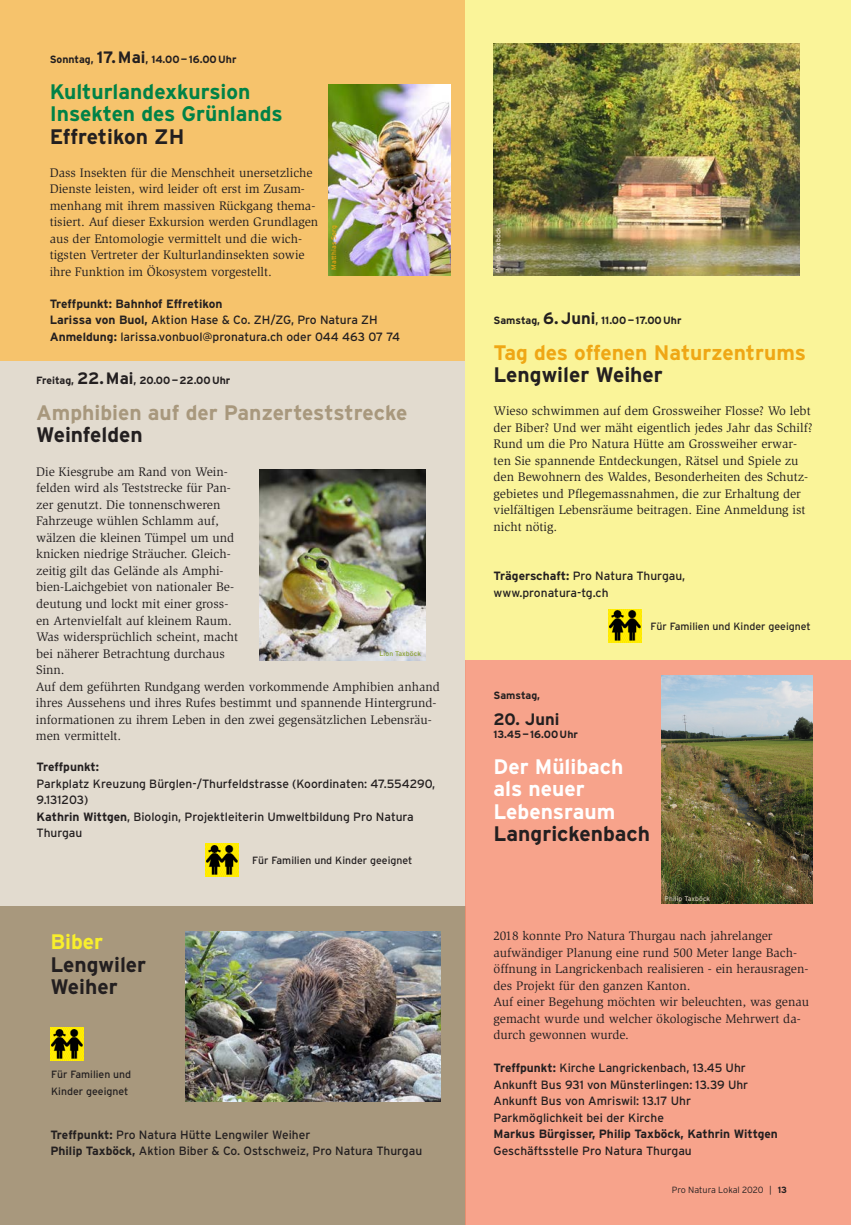
<style>
.page{position:relative;width:851px;height:1225px;background:#fff}
.page>*{position:absolute;margin:0;border:0;box-sizing:border-box;transform-origin:0 0}
._01_Haupttitel{font:700 21px/22.5px "Interstate";color:#231f20}
._01_Haupttitel-2{font:700 21px "Interstate";color:#008247}
._01_Haupttitel-3{font:700 21px "Interstate";color:#a8987d}
._01_Haupttitel-4{font:700 21px "Interstate";color:#fff}
._01_Haupttitel-5{font:700 21px "Interstate";color:#efa715}
._01_Haupttitel-6{font:700 21px "Interstate";color:#f8ef2c}
._02_Lead{font:700 16.5px "Interstate";color:#231f20}
._03_Grundtext{font:12.75px/16.5px "Slimbach Std";color:#231f20}
._02_Lead-2{font:12.75px/16.5px "Slimbach Std";color:#231f20}
._03_Grundtext-2{font:12px "Interstate";color:#231f20}
._02_Lead-3{font:12px/16.5px "Interstate";color:#231f20}
._03_Grundtext-3{font:700 12px "Interstate";color:#231f20}
._02_Lead-4{font:700 12px "Interstate";letter-spacing:-.005em;color:#231f20}
._02_Lead-5{font:700 10.5px "Interstate";color:#231f20}
._02_Lead-6{font:10.5px "Interstate";color:#231f20}
.t1{font:300 9px "Interstate";letter-spacing:-.01em;color:#231f20}
._06_Bildreferenz{font:6.75px "Interstate";letter-spacing:.01em;color:#d2c8b6}
._06_Bildreferenz-2{font:6.75px "Interstate";letter-spacing:.01em;color:#f4e8d4}
._06_Bildreferenz-3{font:6.75px "Interstate";letter-spacing:.01em;color:#efa715}
._06_Bildreferenz-4{font:6.75px "Interstate";letter-spacing:.01em;color:#8aa334}
.s1{font-size:16.5px}
.s2{font-weight:700}
</style>
<div class="page">
<div style="left:0;top:360px;width:465px;height:546px;background:#e2dbcf"></div>
<div style="left:0;top:906px;width:465px;height:319px;background:#a8987d"></div>
<div style="left:465px;top:659px;width:385px;height:566px;background:#f7a38b"></div>
<div style="left:0;top:0;width:465px;height:360px;background:#f6c36c"></div>
<div style="left:465px;top:0;width:385px;height:659px;background:#faf499"></div>
<img style="left:186px;top:931px;width:254px;height:170px">
<img style="left:50px;top:1027px;width:33px;height:33px">
<img style="left:493px;top:43px;width:306px;height:232px">
<img style="left:608px;top:609px;width:33px;height:33px">
<img style="left:260px;top:469px;width:166px;height:191px">
<img style="left:206px;top:843px;width:33px;height:33px">
<img style="left:661px;top:676px;width:151px;height:227px">
<img style="left:328px;top:84px;width:122px;height:191px">
<p class="_02_Lead-5" style="left:50px;top:53px;width:188px">Sonntag, <span class="s1">17.Mai</span>, 14.00—16.00Uhr</p>
<p class="_01_Haupttitel-2" style="left:50px;top:79px;width:202px">Kulturlandexkursion</p>
<p class="_01_Haupttitel-2" style="left:50px;top:101px;width:234px">Insekten des Grünlands</p>
<p class="_01_Haupttitel" style="left:50px;top:125px;width:136px">Effretikon ZH</p>
<p class="_03_Grundtext" style="left:50px;top:164px;width:270px">Dass Insekten für die Menschheit unersetzliche Dienste leisten, wird leider oft erst im Zusam&shy;menhang mit ihrem massiven Rückgang thema&shy;tisiert. Auf dieser Exkursion werden Grundlagen aus der Entomologie vermittelt und die wich&shy;tigsten Vertreter der Kulturlandinsekten sowie ihre Funktion im Ökosystem vorgestellt.</p>
<p class="_06_Bildreferenz-3" style="left:329px;top:270px;width:46px;rotate:-90deg">Matthias Sorg</p>
<p class="_03_Grundtext-3" style="left:50px;top:296px;width:174px">Treffpunkt: Bahnhof Effretikon</p>
<p class="_03_Grundtext-2" style="left:50px;top:313px;width:329px"><span class="s2">Larissa von Buol,</span> Aktion Hase &amp; Co. ZH/ZG, Pro Natura ZH</p>
<p class="_03_Grundtext-2" style="left:50px;top:329px;width:352px"><span class="s2">Anmeldung:</span> larissa.vonbuol@pronatura.ch oder 044 463 07 74</p>
<p class="_02_Lead-5" style="left:36px;top:374px;width:196px">Freitag, <span class="s1">22.Mai</span>, 20.00—22.00Uhr</p>
<p class="_01_Haupttitel-3" style="left:36px;top:400px;width:373px">Amphibien auf der Panzerteststrecke</p>
<p class="_01_Haupttitel" style="left:36px;top:423px;width:108px">Weinfelden</p>
<p class="_02_Lead-2" style="left:36px;top:463px;width:203px">Die Kiesgrube am Rand von Wein&shy;felden wird als Teststrecke für Pan&shy;zer genutzt. Die tonnenschweren<br>Fahrzeuge wühlen Schlamm auf, wälzen die kleinen Tümpel um und knicken niedrige Sträucher. Gleich&shy;zeitig gilt das Gelände als Amphi&shy;bien-Laichgebiet von nationaler Be&shy;deutung und lockt mit einer gross&shy;en Artenvielfalt auf kleinem Raum.<br>Was widersprüchlich scheint, macht bei näherer Betrachtung durchaus<br>Sinn.</p>
<p class="_06_Bildreferenz-4" style="left:379px;top:649px;width:43px">Lion Taxböck</p>
<p class="_02_Lead-2" style="left:36px;top:678px;width:405px">Auf dem geführten Rundgang werden vorkommende Amphibien anhand ihres Aussehens und ihres Rufes bestimmt und spannende Hintergrund&shy;informationen zu ihrem Leben in den zwei gegensätzlichen Lebensräu&shy;men vermittelt.</p>
<p class="_02_Lead-4" style="left:37px;top:760px;width:64px">Treffpunkt:</p>
<p class="_02_Lead-3" style="left:37px;top:775px;width:400px">Parkplatz Kreuzung Bürglen-/Thurfeldstrasse (Koordinaten: 47.554290,<br>9.131203)</p>
<p class="_02_Lead-3" style="left:37px;top:808px;width:378px"><span class="s2">Kathrin Wittgen</span>, Biologin, Projektleiterin Umweltbildung Pro Natura<br>Thurgau</p>
<p class="_01_Haupttitel-6" style="left:50px;top:929px;width:54px">Biber</p>
<p class="_01_Haupttitel" style="left:50px;top:953px;width:97px">Lengwiler<br>Weiher</p>
<p class="_02_Lead-6" style="left:51px;top:1068px;width:82px">Für Familien und</p>
<p class="_02_Lead-6" style="left:51px;top:1084px;width:79px">Kinder geeignet</p>
<p class="_06_Bildreferenz" style="left:187px;top:1098px;width:47px;rotate:-90deg">Philip Taxböck</p>
<p class="_02_Lead-6" style="left:252px;top:853px;width:162px">Für Familien und Kinder geeignet</p>
<p class="_03_Grundtext-2" style="left:50px;top:1127px;width:261px"><span class="s2">Treffpunkt:</span> Pro Natura Hütte Lengwiler Weiher</p>
<p class="_03_Grundtext-2" style="left:50px;top:1143px;width:373px"><span class="s2">Philip Taxböck,</span> Aktion Biber &amp; Co. Ostschweiz, Pro Natura Thurgau</p>
<p class="_06_Bildreferenz-2" style="left:494px;top:273px;width:47px;rotate:-90deg">Philip Taxböck</p>
<p class="_02_Lead-5" style="left:493px;top:314px;width:189px">Samstag, <span class="s1">6.Juni</span>, 11.00—17.00Uhr</p>
<p class="_01_Haupttitel-5" style="left:493px;top:340px;width:314px">Tag des offenen Naturzentrums</p>
<p class="_01_Haupttitel" style="left:493px;top:363px;width:171px">Lengwiler Weiher</p>
<p class="_03_Grundtext" style="left:493px;top:403px;width:320px">Wieso schwimmen auf dem Grossweiher Flosse? Wo lebt der Biber? Und wer mäht eigentlich jedes Jahr das Schilf?<br>Rund um die Pro Natura Hütte am Grossweiher erwar&shy;ten Sie spannende Entdeckungen, Rätsel und Spiele zu den Bewohnern des Waldes, Besonderheiten des Schutz&shy;gebietes und Pflegemassnahmen, die zur Erhaltung der vielfältigen Lebensräume beitragen. Eine Anmeldung ist nicht nötig.</p>
<p class="_03_Grundtext-2" style="left:493px;top:569px;width:193px"><span class="s2">Trägerschaft:</span> Pro Natura Thurgau,</p>
<p class="_03_Grundtext-2" style="left:493px;top:585px;width:117px">www.pronatura-tg.ch</p>
<p class="_02_Lead-6" style="left:650px;top:620px;width:162px">Für Familien und Kinder geeignet</p>
<p class="_02_Lead-5" style="left:493px;top:688px;width:48px">Samstag,</p>
<p class="_02_Lead" style="left:493px;top:709px;width:67px">20. Juni</p>
<p class="_02_Lead-5" style="left:493px;top:728px;width:86px">13.45—16.00Uhr</p>
<p class="_01_Haupttitel-4" style="left:493px;top:753px;width:131px">Der Mülibach</p>
<p class="_01_Haupttitel-4" style="left:493px;top:776px;width:93px">als neuer</p>
<p class="_01_Haupttitel-4" style="left:493px;top:798px;width:123px">Lebensraum</p>
<p class="_01_Haupttitel" style="left:493px;top:822px;width:158px">Langrickenbach</p>
<p class="_06_Bildreferenz" style="left:664px;top:894px;width:47px">Philip Taxböck</p>
<p class="_03_Grundtext" style="left:493px;top:927px;width:280px">2018 konnte Pro Natura Thurgau nach jahrelanger</p>
<p class="_03_Grundtext" style="left:493px;top:944px;width:316px">aufwändiger Planung eine rund 500 Meter lange Bach&shy;öffnung in Langrickenbach realisieren - ein herausragen&shy;des Projekt für den ganzen Kanton.</p>
<p class="_03_Grundtext" style="left:493px;top:993px;width:317px">Auf einer Begehung möchten wir beleuchten, was genau gemacht wurde und welcher ökologische Mehrwert da&shy;durch gewonnen wurde.</p>
<p class="_03_Grundtext-2" style="left:493px;top:1060px;width:254px"><span class="s2">Treffpunkt:</span> Kirche Langrickenbach, 13.45 Uhr</p>
<p class="_03_Grundtext-2" style="left:493px;top:1077px;width:256px">Ankunft Bus 931 von Münsterlingen: 13.39 Uhr</p>
<p class="_03_Grundtext-2" style="left:493px;top:1093px;width:199px">Ankunft Bus von Amriswil: 13.17 Uhr</p>
<p class="_03_Grundtext-2" style="left:493px;top:1110px;width:172px">Parkmöglichkeit bei der Kirche</p>
<p class="_03_Grundtext-3" style="left:493px;top:1126px;width:286px">Markus Bürgisser, Philip Taxböck, Kathrin Wittgen</p>
<p class="_03_Grundtext-2" style="left:493px;top:1143px;width:200px">Geschäftsstelle Pro Natura Thurgau</p>
<p class="t1" style="left:671px;top:1184px;width:117px">Pro Natura Lokal 2020 | <span class="s2">13</span></p>
</div>
